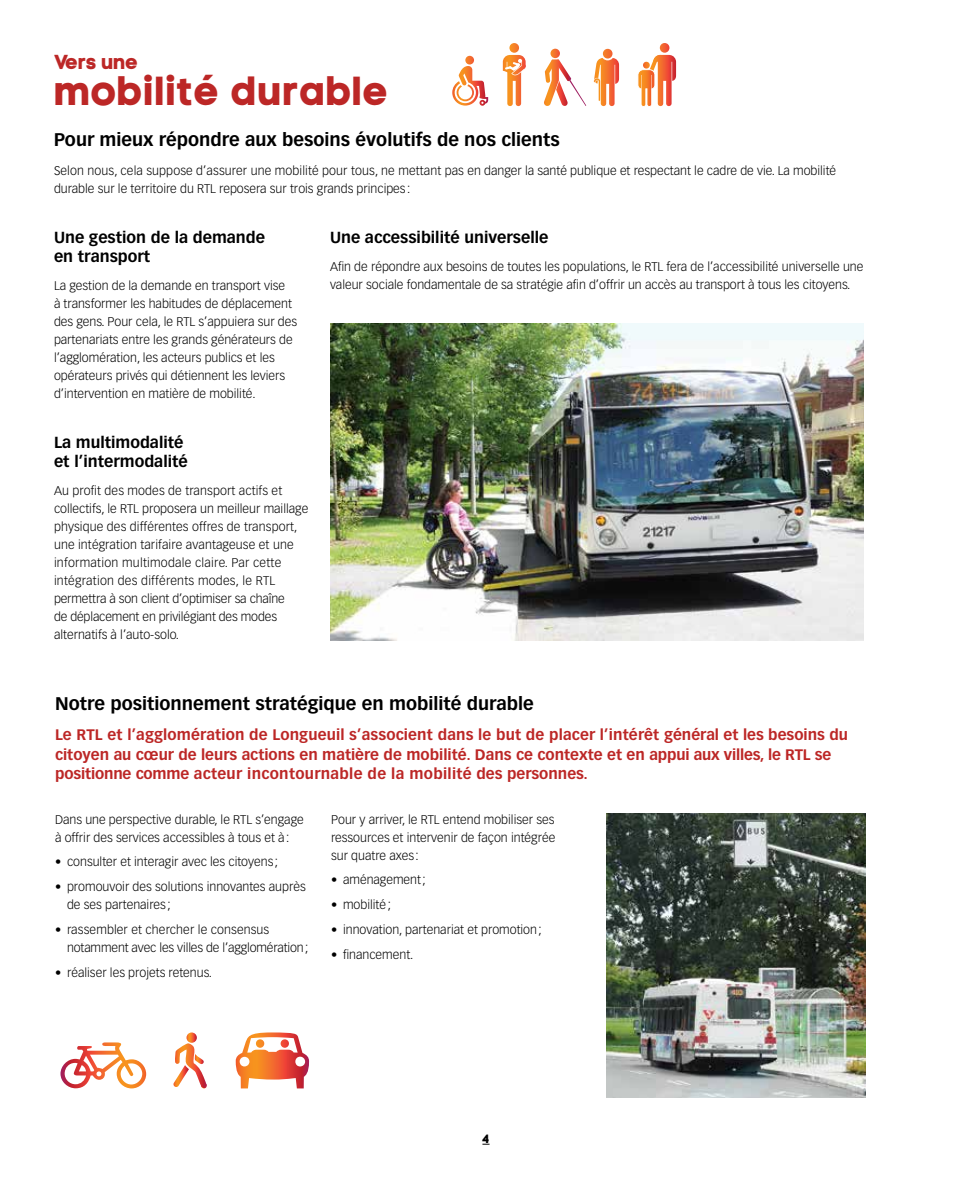
<style>
.page{position:relative;width:972px;height:1188px;background:#fff}
.page>*{position:absolute;margin:0;border:0;box-sizing:border-box;transform-origin:0 0}
.t1{font:40.5px "Code Pro Bold LC";letter-spacing:.01em;color:#bc2726}
.t2{font:20.25px "Code Pro Bold LC";letter-spacing:-.01em;color:#bc2726}
.t3{font:700 18px "Vectora LH";color:#000}
.t4{font:700 15.75px/19.5px "Vectora LH";color:#000}
.t5{font:700 15px/19.5px "Vectora LH";color:#bc2726}
.t6{font:300 12.3px/18px "Vectora LH";color:#000}
.t7{font:12px "Code Pro Bold LC";color:#000}
</style>
<div class="page">
<svg style="left:638px;top:43px;width:38px;height:64px"></svg>
<svg style="left:503px;top:43px;width:23px;height:63px"></svg>
<svg style="left:452px;top:56px;width:36px;height:50px"></svg>
<svg style="left:594px;top:48px;width:25px;height:58px"></svg>
<svg style="left:544px;top:49px;width:42px;height:57px"></svg>
<svg style="left:173px;top:1032px;width:34px;height:57px"></svg>
<svg style="left:60px;top:1042px;width:86px;height:46px"></svg>
<svg style="left:236px;top:1032px;width:73px;height:56px"></svg>
<img style="left:606px;top:813px;width:259px;height:284px">
<img style="left:330px;top:323px;width:534px;height:317px">
<h2 class="t2" style="left:54px;top:50px;width:86px">Vers une</h2>
<h1 class="t1" style="left:54px;top:66px;width:337px">mobilité durable</h1>
<h3 class="t3" style="left:54px;top:129px;width:507px">Pour mieux répondre aux besoins évolutifs de nos clients</h3>
<p class="t6" style="left:54px;top:162px;width:784px">Selon nous, cela suppose d’assurer une mobilité pour tous, ne mettant pas en danger la santé publique et respectant le cadre de vie. La mobilité durable sur le territoire du RTL reposera sur trois grands principes :</p>
<p class="t4" style="left:54px;top:227px;width:213px">Une gestion de la demande en transport</p>
<p class="t6" style="left:54px;top:277px;width:245px">La gestion de la demande en transport vise<br>à transformer les habitudes de déplacement des gens. Pour cela, le RTL s’appuiera sur des partenariats entre les grands générateurs de l’agglomération, les acteurs publics et les opérateurs privés qui détiennent les leviers d’intervention en matière de mobilité.</p>
<p class="t4" style="left:54px;top:432px;width:135px">La multimodalité et l’intermodalité</p>
<p class="t6" style="left:54px;top:482px;width:256px">Au profit des modes de transport actifs et collectifs, le RTL proposera un meilleur maillage physique des différentes offres de transport, une intégration tarifaire avantageuse et une information multimodale claire. Par cette intégration des différents modes, le RTL permettra à son client d’optimiser sa chaîne<br>de déplacement en privilégiant des modes alternatifs à l’auto-solo.</p>
<p class="t4" style="left:330px;top:227px;width:220px">Une accessibilité universelle</p>
<p class="t6" style="left:330px;top:257px;width:535px">Afin de répondre aux besoins de toutes les populations, le RTL fera de l’accessibilité universelle une valeur sociale fondamentale de sa stratégie afin d’offrir un accès au transport à tous les citoyens.</p>
<h3 class="t3" style="left:55px;top:693px;width:480px">Notre positionnement stratégique en mobilité durable</h3>
<p class="t5" style="left:55px;top:725px;width:794px">Le RTL et l’agglomération de Longueuil s’associent dans le but de placer l’intérêt général et les besoins du citoyen au cœur de leurs actions en matière de mobilité. Dans ce contexte et en appui aux villes, le RTL se positionne comme acteur incontournable de la mobilité des personnes.</p>
<p class="t6" style="left:55px;top:810px;width:250px">Dans une perspective durable, le RTL s’engage à offrir des services accessibles à tous et à:</p>
<p class="t6" style="left:55px;top:853px;width:225px">• consulter et interagir avec les citoyens ;</p>
<p class="t6" style="left:67px;top:878px;width:240px;text-indent:-12px">• promouvoir des solutions innovantes auprès de ses partenaires ;</p>
<p class="t6" style="left:67px;top:921px;width:243px;text-indent:-12px">• rassembler et chercher le consensus notamment avec les villes de l’agglomération;</p>
<p class="t6" style="left:55px;top:963px;width:158px">• réaliser les projets retenus.</p>
<p class="t6" style="left:331px;top:810px;width:226px;text-align:justify">Pour y arriver, le RTL entend mobiliser ses ressources et intervenir de façon intégrée sur quatre axes :</p>
<p class="t6" style="left:331px;top:871px;width:96px">• aménagement;</p>
<p class="t6" style="left:331px;top:896px;width:61px">• mobilité;</p>
<p class="t6" style="left:331px;top:921px;width:212px">• innovation, partenariat et promotion;</p>
<p class="t6" style="left:331px;top:945px;width:84px">• financement.</p>
<p class="t7" style="left:482px;top:1131px;width:9px">4</p>
</div>
